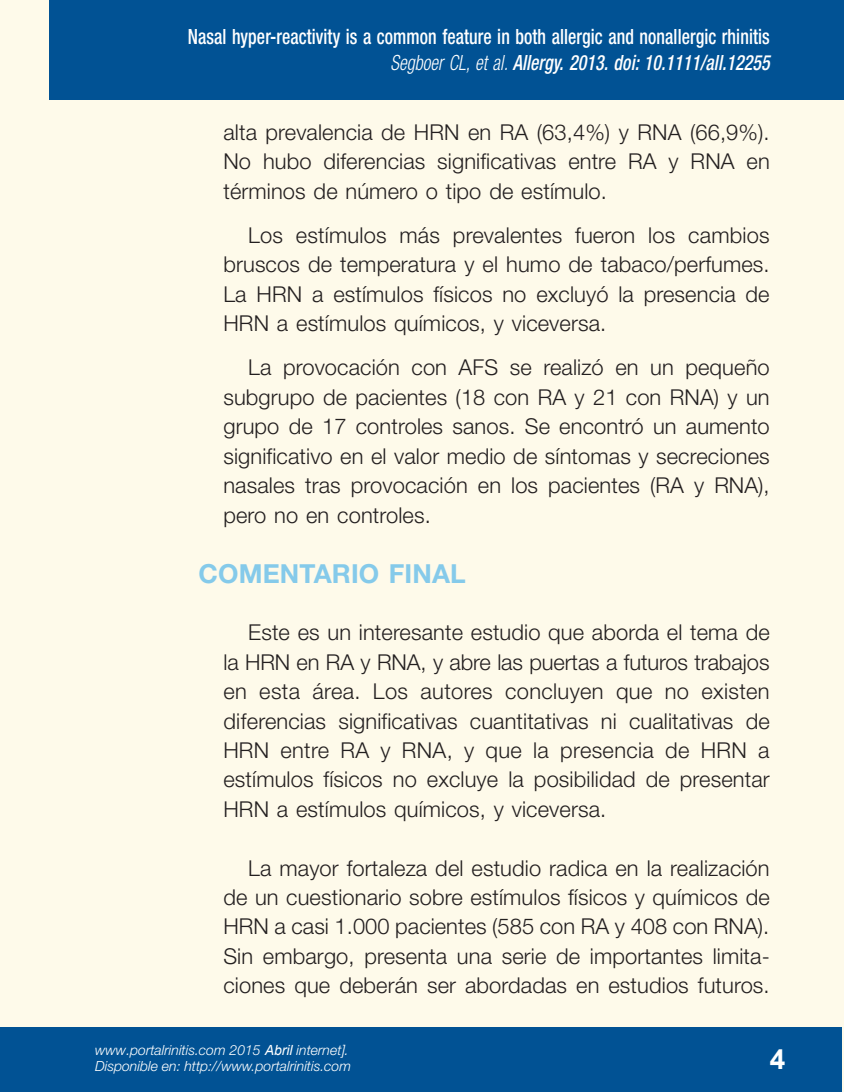
<style>
.page{position:relative;width:844px;height:1092px;background:#fff}
.page>*{position:absolute;margin:0;border:0;box-sizing:border-box;transform-origin:0 0}
.t1{font:700 28px "Arial";color:#fff}
.t2{font:700 26.25px "Helvetica Neue LT Std";letter-spacing:.005em;color:#85caea}
.t3{font:300 21.88px/29.4px "Helvetica Neue LT Std";letter-spacing:.005em;color:#231f20;text-align:justify}
.t4{font:500 condensed 21px/26.2px "Helvetica Neue LT Std";letter-spacing:.005em;color:#fff;text-align:right;scale:.85 1}
.t5{font:italic 300 14px/16.8px "Helvetica Neue LT Std";color:#fff}
.s1{font-weight:300;font-style:italic}
.s2{font-style:italic}
.s3{font-family:"Arial";font-weight:400}
</style>
<div class="page">
<div style="left:0;top:0;width:843px;height:1091px;background:#fefaea"></div>
<div style="left:50px;top:0;width:793px;height:99px;background:#015294"></div>
<div style="left:0;top:1026px;width:842px;height:65px;background:#015294"></div>
<p class="t4" style="left:188px;top:23px;width:686px">Nasal hyper-reactivity is a common feature in both allergic and nonallergic rhinitis<br><span class="s1">Segboer CL, et al.</span> <span class="s2">Allergy. 2013. doi: 10.1111/all.12255</span></p>
<p class="t3" style="left:223px;top:117px;width:547px">alta prevalencia de HRN en RA (63,4%) y RNA (66,9%).<br>No hubo diferencias significativas entre RA y RNA en términos de número o tipo de estímulo.</p>
<p class="t3" style="left:223px;top:220px;width:547px;text-indent:25px">Los estímulos más prevalentes fueron los cambios bruscos de temperatura y el humo de tabaco/perfumes.<br>La HRN a estímulos físicos no excluyó la presencia de HRN a estímulos químicos, y viceversa.</p>
<p class="t3" style="left:223px;top:352px;width:547px;text-indent:25px">La provocación con AFS se realizó en un pequeño subgrupo de pacientes (18 con RA y 21 con RNA) y un grupo de 17 controles sanos. Se encontró un aumento significativo en el valor medio de síntomas y secreciones nasales tras provocación en los pacientes (RA y RNA), pero no en controles.</p>
<p class="t2" style="left:198px;top:557px;width:269px">COMENTARIO FINAL</p>
<p class="t3" style="left:223px;top:617px;width:547px;text-indent:25px">Este es un interesante estudio que aborda el tema de la HRN en RA y RNA, y abre las puertas a futuros trabajos en esta área. Los autores concluyen que no existen diferencias significativas cuantitativas ni cualitativas de HRN entre RA y RNA, y que la presencia de HRN a estímulos físicos no excluye la posibilidad de presentar HRN a estímulos químicos, y viceversa.</p>
<p class="t3" style="left:223px;top:852px;width:547px;text-indent:25px">La mayor fortaleza del estudio radica en la realización de un cuestionario sobre estímulos físicos y químicos de HRN a casi 1.000 pacientes (585 con RA y 408 con RNA).<br>Sin embargo, presenta una serie de importantes limita&shy;ciones que deberán ser abordadas en estudios futuros.</p>
<p class="t5" style="left:95px;top:1041px;width:257px">www.portalrinitis.com 2015 <span class="s3">Abril</span> internet].<br>Disponible en: http://www.portalrinitis.com</p>
<p class="t1" style="left:769px;top:1040px;width:17px">4</p>
</div>
